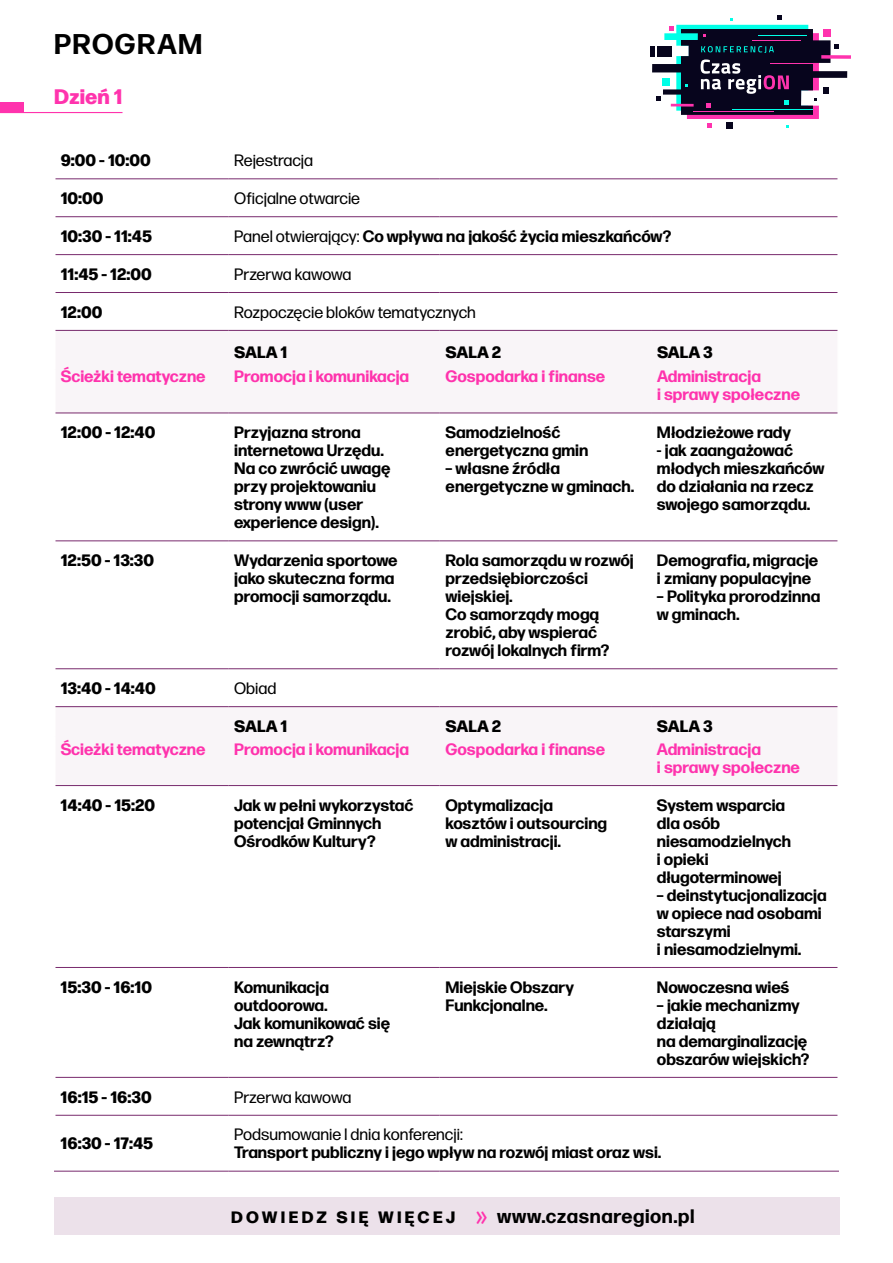
<style>
.page{position:relative;width:893px;height:1263px;background:#fff}
.page>*{position:absolute;margin:0;border:0;box-sizing:border-box;transform-origin:0 0}
.t1{font:31.5px "Lato";color:#ff33ad}
.t2{font:700 28.5px "Forma DJR Text";letter-spacing:.05em;color:#000}
.t3{font:800 21px "Forma DJR Text";color:#ff33ad}
.t4{font:700 19.5px "Forma DJR Text";letter-spacing:.03em;color:#000}
.t5{font:700 16.5px/18px "Forma DJR Text";color:#000}
.t6{font:700 16.5px/18px "Forma DJR Text";color:#ff33ad}
.t7{font:800 16.5px "Forma DJR Text";color:#000}
.t8{font:16.5px "Forma DJR Text";color:#000}
.t9{font:16.5px "Forma DJR Text";letter-spacing:-.02em;color:#000}
.t10{font:800 16.5px "Forma DJR Text";letter-spacing:.2em;color:#000}
.s1{font-weight:400}
</style>
<div class="page">
<svg style="left:56px;top:412px;width:781px;height:296px"></svg>
<hr style="left:228px;top:413px;width:1px;height:127px;background:#fff">
<hr style="left:439px;top:413px;width:1px;height:127px;background:#fff">
<hr style="left:650px;top:413px;width:2px;height:127px;background:#fff">
<hr style="left:228px;top:541px;width:1px;height:127px;background:#fff">
<hr style="left:439px;top:541px;width:1px;height:127px;background:#fff">
<hr style="left:650px;top:541px;width:2px;height:127px;background:#fff">
<hr style="left:228px;top:669px;width:1px;height:37px;background:#fff">
<hr style="left:56px;top:178px;width:172px;height:1px;background:#782a6d">
<hr style="left:228px;top:178px;width:212px;height:1px;background:#782a6d">
<hr style="left:440px;top:178px;width:211px;height:1px;background:#782a6d">
<hr style="left:651px;top:178px;width:186px;height:1px;background:#782a6d">
<hr style="left:56px;top:216px;width:172px;height:1px;background:#782a6d">
<hr style="left:228px;top:216px;width:212px;height:1px;background:#782a6d">
<hr style="left:440px;top:216px;width:211px;height:1px;background:#782a6d">
<hr style="left:651px;top:216px;width:186px;height:1px;background:#782a6d">
<hr style="left:56px;top:254px;width:172px;height:1px;background:#782a6d">
<hr style="left:228px;top:254px;width:212px;height:1px;background:#782a6d">
<hr style="left:440px;top:254px;width:211px;height:1px;background:#782a6d">
<hr style="left:651px;top:254px;width:186px;height:1px;background:#782a6d">
<hr style="left:56px;top:292px;width:172px;height:1px;background:#782a6d">
<hr style="left:228px;top:292px;width:212px;height:1px;background:#782a6d">
<hr style="left:440px;top:292px;width:211px;height:1px;background:#782a6d">
<hr style="left:651px;top:292px;width:186px;height:1px;background:#782a6d">
<hr style="left:56px;top:330px;width:172px;height:1px;background:#782a6d">
<hr style="left:228px;top:330px;width:212px;height:1px;background:#782a6d">
<hr style="left:440px;top:330px;width:211px;height:1px;background:#782a6d">
<hr style="left:651px;top:330px;width:186px;height:1px;background:#782a6d">
<hr style="left:56px;top:413px;width:172px;height:1px;background:#782a6d">
<hr style="left:228px;top:413px;width:212px;height:1px;background:#782a6d">
<hr style="left:440px;top:413px;width:211px;height:1px;background:#782a6d">
<hr style="left:651px;top:413px;width:186px;height:1px;background:#782a6d">
<hr style="left:56px;top:540px;width:172px;height:1px;background:#782a6d">
<hr style="left:228px;top:540px;width:212px;height:1px;background:#782a6d">
<hr style="left:440px;top:540px;width:211px;height:1px;background:#782a6d">
<hr style="left:651px;top:540px;width:186px;height:1px;background:#782a6d">
<hr style="left:56px;top:668px;width:172px;height:1px;background:#782a6d">
<hr style="left:228px;top:668px;width:212px;height:1px;background:#782a6d">
<hr style="left:440px;top:668px;width:211px;height:1px;background:#782a6d">
<hr style="left:651px;top:668px;width:186px;height:1px;background:#782a6d">
<hr style="left:56px;top:706px;width:172px;height:1px;background:#782a6d">
<hr style="left:228px;top:706px;width:212px;height:1px;background:#782a6d">
<hr style="left:440px;top:706px;width:211px;height:1px;background:#782a6d">
<hr style="left:651px;top:706px;width:186px;height:1px;background:#782a6d">
<hr style="left:56px;top:785px;width:172px;height:1px;background:#782a6d">
<hr style="left:228px;top:785px;width:212px;height:1px;background:#782a6d">
<hr style="left:440px;top:785px;width:211px;height:1px;background:#782a6d">
<hr style="left:651px;top:785px;width:186px;height:1px;background:#782a6d">
<hr style="left:56px;top:967px;width:172px;height:1px;background:#782a6d">
<hr style="left:228px;top:967px;width:212px;height:1px;background:#782a6d">
<hr style="left:440px;top:967px;width:211px;height:1px;background:#782a6d">
<hr style="left:651px;top:967px;width:186px;height:1px;background:#782a6d">
<hr style="left:56px;top:1077px;width:172px;height:1px;background:#782a6d">
<hr style="left:228px;top:1077px;width:212px;height:1px;background:#782a6d">
<hr style="left:440px;top:1077px;width:211px;height:1px;background:#782a6d">
<hr style="left:651px;top:1077px;width:186px;height:1px;background:#782a6d">
<hr style="left:56px;top:1115px;width:172px;height:1px;background:#782a6d">
<hr style="left:228px;top:1115px;width:212px;height:1px;background:#782a6d">
<hr style="left:440px;top:1115px;width:211px;height:1px;background:#782a6d">
<hr style="left:651px;top:1115px;width:186px;height:1px;background:#782a6d">
<hr style="left:54px;top:1171px;width:174px;height:1px;background:#782a6d">
<hr style="left:228px;top:1171px;width:212px;height:1px;background:#782a6d">
<hr style="left:440px;top:1171px;width:211px;height:1px;background:#782a6d">
<hr style="left:651px;top:1171px;width:188px;height:1px;background:#782a6d">
<svg style="left:847px;top:55px;width:4px;height:4px"></svg>
<hr style="left:651px;top:46px;width:4px;height:10px;background:#07051d">
<svg style="left:652px;top:15px;width:195px;height:114px"></svg>
<hr style="left:0;top:112px;width:123px;height:1px;background:#ff33ad">
<div style="left:0;top:103px;width:24px;height:9px;background:#ff33ad"></div>
<div style="left:54px;top:1197px;width:785px;height:38px;background:#ece1ea"></div>
<h2 class="t2" style="left:54px;top:25px;width:150px">PROGRAM</h2>
<p class="t3" style="left:54px;top:80px;width:70px">Dzień 1</p>
<p class="t7" style="left:61px;top:147px;width:92px">9:00 - 10:00</p>
<p class="t8" style="left:234px;top:150px;width:80px">Rejestracja</p>
<p class="t7" style="left:61px;top:185px;width:44px">10:00</p>
<p class="t8" style="left:234px;top:188px;width:127px">Oficjalne otwarcie</p>
<p class="t7" style="left:61px;top:223px;width:93px">10:30 - 11:45</p>
<p class="t5" style="left:234px;top:227px;width:439px"><span class="s1">Panel otwierający:</span> Co wpływa na jakość życia mieszkańców?</p>
<p class="t7" style="left:61px;top:261px;width:93px">11:45 - 12:00</p>
<p class="t9" style="left:234px;top:264px;width:119px">Przerwa kawowa</p>
<p class="t7" style="left:61px;top:299px;width:43px">12:00</p>
<p class="t8" style="left:234px;top:302px;width:243px">Rozpoczęcie bloków tematycznych</p>
<p class="t7" style="left:234px;top:340px;width:55px">SALA 1</p>
<p class="t7" style="left:446px;top:340px;width:57px">SALA 2</p>
<p class="t7" style="left:657px;top:340px;width:57px">SALA 3</p>
<p class="t6" style="left:61px;top:367px;width:146px">Ścieżki tematyczne</p>
<p class="t6" style="left:234px;top:367px;width:176px">Promocja i komunikacja</p>
<p class="t6" style="left:446px;top:367px;width:161px">Gospodarka i finanse</p>
<p class="t6" style="left:657px;top:367px;width:145px">Administracja<br>i sprawy społeczne</p>
<p class="t7" style="left:61px;top:419px;width:96px">12:00 - 12:40</p>
<p class="t5" style="left:234px;top:423px;width:158px">Przyjazna strona internetowa Urzędu.<br>Na co zwrócić uwagę przy projektowaniu strony www (user experience design).</p>
<p class="t5" style="left:446px;top:423px;width:144px">Samodzielność energetyczna gmin</p>
<p class="t5" style="left:657px;top:423px;width:136px">Młodzieżowe rady</p>
<p class="t5" style="left:657px;top:441px;width:169px">- jak zaangażować młodych mieszkańców do działania na rzecz swojego samorządu.</p>
<p class="t5" style="left:446px;top:459px;width:190px">– własne źródła energetyczne w gminach.</p>
<p class="t7" style="left:61px;top:547px;width:95px">12:50 - 13:30</p>
<p class="t5" style="left:234px;top:551px;width:165px">Wydarzenia sportowe jako skuteczna forma promocji samorządu.</p>
<p class="t5" style="left:446px;top:551px;width:190px">Rola samorządu w rozwój przedsiębiorczości wiejskiej.<br>Co samorządy mogą zrobić, aby wspierać rozwój lokalnych firm?</p>
<p class="t5" style="left:657px;top:551px;width:163px">Demografia, migracje i zmiany populacyjne</p>
<p class="t5" style="left:657px;top:587px;width:165px">– Polityka prorodzinna w gminach.</p>
<p class="t7" style="left:61px;top:675px;width:97px">13:40 - 14:40</p>
<p class="t8" style="left:234px;top:678px;width:44px">Obiad</p>
<p class="t7" style="left:234px;top:713px;width:55px">SALA 1</p>
<p class="t7" style="left:446px;top:713px;width:57px">SALA 2</p>
<p class="t7" style="left:657px;top:713px;width:57px">SALA 3</p>
<p class="t6" style="left:61px;top:740px;width:146px">Ścieżki tematyczne</p>
<p class="t6" style="left:234px;top:740px;width:176px">Promocja i komunikacja</p>
<p class="t6" style="left:446px;top:740px;width:161px">Gospodarka i finanse</p>
<p class="t6" style="left:657px;top:740px;width:145px">Administracja<br>i sprawy społeczne</p>
<p class="t7" style="left:61px;top:792px;width:96px">14:40 - 15:20</p>
<p class="t5" style="left:234px;top:795px;width:181px">Jak w pełni wykorzystać potencjał Gminnych<br>Ośrodków Kultury?</p>
<p class="t5" style="left:446px;top:795px;width:163px">Optymalizacja kosztów i outsourcing w administracji.</p>
<p class="t5" style="left:657px;top:795px;width:136px">System wsparcia dla osób niesamodzielnych i opieki długoterminowej</p>
<p class="t5" style="left:657px;top:885px;width:171px">– deinstytucjonalizacja w opiece nad osobami starszymi<br>i niesamodzielnymi.</p>
<p class="t7" style="left:61px;top:974px;width:93px">15:30 - 16:10</p>
<p class="t5" style="left:234px;top:977px;width:157px">Komunikacja outdoorowa.<br>Jak komunikować się na zewnątrz?</p>
<p class="t5" style="left:445px;top:977px;width:130px">Miejskie Obszary<br>Funkcjonalne.</p>
<p class="t5" style="left:657px;top:977px;width:134px">Nowoczesna wieś</p>
<p class="t5" style="left:657px;top:995px;width:154px">– jakie mechanizmy działają<br>na demarginalizację obszarów wiejskich?</p>
<p class="t7" style="left:61px;top:1084px;width:93px">16:15 - 16:30</p>
<p class="t9" style="left:234px;top:1086px;width:119px">Przerwa kawowa</p>
<p class="t7" style="left:61px;top:1131px;width:94px">16:30 - 17:45</p>
<p class="t8" style="left:234px;top:1124px;width:230px">Podsumowanie I dnia konferencji:</p>
<p class="t5" style="left:234px;top:1143px;width:429px">Transport publiczny i jego wpływ na rozwój miast oraz wsi.</p>
<p class="t10" style="left:231px;top:1204px;width:226px">DOWIEDZ SIĘ WIĘCEJ</p>
<h1 class="t1" style="left:475px;top:1196px;width:16px">»</h1>
<p class="t4" style="left:497px;top:1203px;width:199px">www.czasnaregion.pl</p>
</div>
